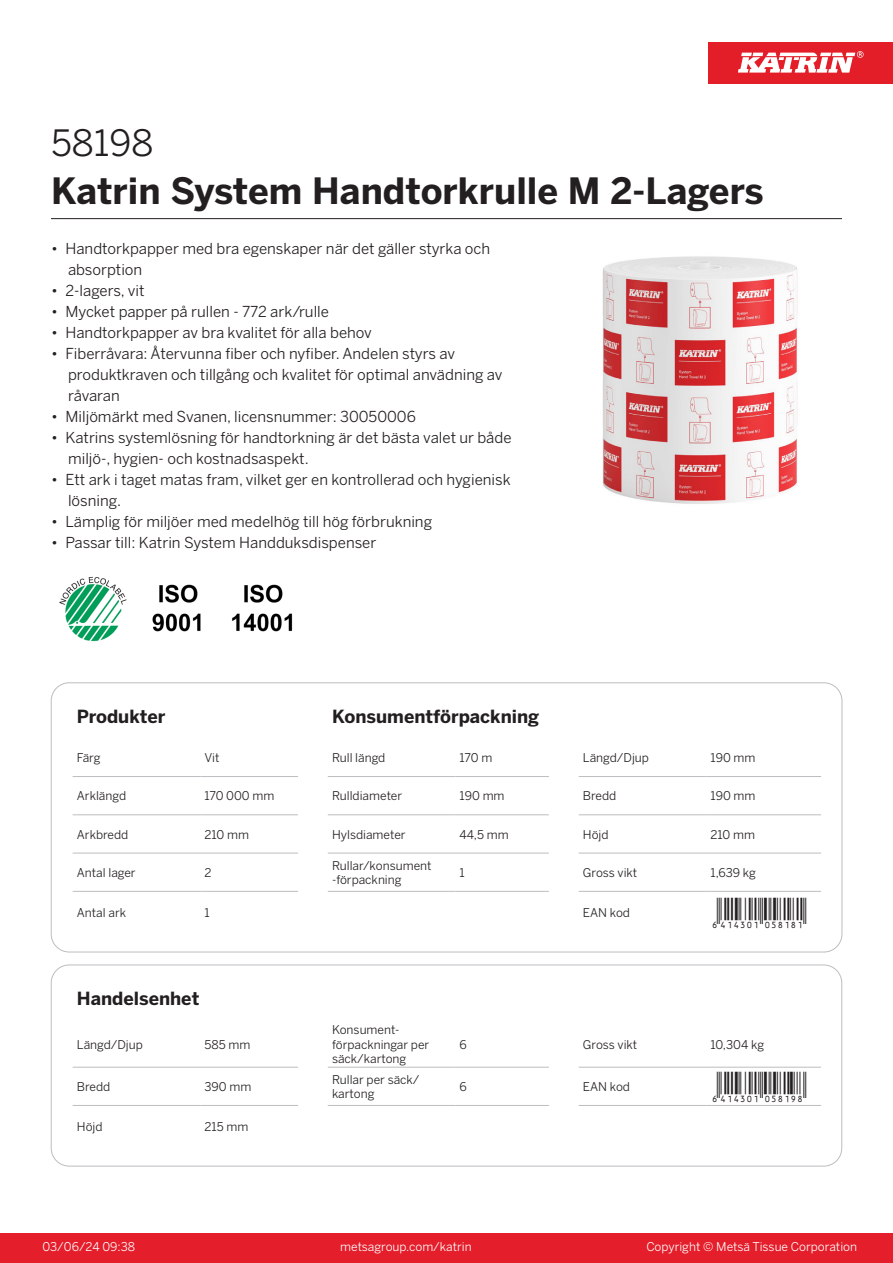
<style>
.page{position:relative;width:893px;height:1263px;background:#fff}
.page>*{position:absolute;margin:0;border:0;box-sizing:border-box;transform-origin:0 0}
.Product_Name{font:700 36px "Benton Sans";color:#231f20}
.External_material_co{font:36px "Benton Sans";color:#231f20}
.T_EAN{font:30px "Viisas EAN Matala";color:#231f20}
.T_TableHeader{font:700 18px "Benton Sans";color:#231f20}
.MarketingBullets{font:15px/21px "Benton Sans";color:#231f20}
.T_TableBody{font:12px/14.4px "Benton Sans";color:#231f20}
.t1{font:12px "Benton Sans";color:#fff}
</style>
<div class="page">
<div style="left:0;top:1233px;width:893px;height:30px;background:#e41e2b"></div>
<div style="left:708px;top:43px;width:185px;height:41px;background:#e31e28"></div>
<svg style="left:738px;top:51px;width:126px;height:22px"></svg>
<hr style="left:73px;top:776px;width:127px;height:1px;background:#bcbdc0">
<hr style="left:200px;top:776px;width:98px;height:1px;background:#bcbdc0">
<hr style="left:328px;top:776px;width:127px;height:1px;background:#bcbdc0">
<hr style="left:455px;top:776px;width:94px;height:1px;background:#bcbdc0">
<hr style="left:579px;top:776px;width:127px;height:1px;background:#bcbdc0">
<hr style="left:706px;top:776px;width:115px;height:1px;background:#bcbdc0">
<hr style="left:73px;top:814px;width:127px;height:1px;background:#bcbdc0">
<hr style="left:200px;top:814px;width:98px;height:1px;background:#bcbdc0">
<hr style="left:328px;top:814px;width:127px;height:1px;background:#bcbdc0">
<hr style="left:455px;top:814px;width:94px;height:1px;background:#bcbdc0">
<hr style="left:579px;top:814px;width:127px;height:1px;background:#bcbdc0">
<hr style="left:706px;top:814px;width:115px;height:1px;background:#bcbdc0">
<hr style="left:73px;top:853px;width:127px;height:1px;background:#bcbdc0">
<hr style="left:200px;top:853px;width:98px;height:1px;background:#bcbdc0">
<hr style="left:328px;top:853px;width:127px;height:1px;background:#bcbdc0">
<hr style="left:455px;top:853px;width:94px;height:1px;background:#bcbdc0">
<hr style="left:579px;top:853px;width:127px;height:1px;background:#bcbdc0">
<hr style="left:706px;top:853px;width:115px;height:1px;background:#bcbdc0">
<hr style="left:73px;top:891px;width:127px;height:1px;background:#bcbdc0">
<hr style="left:200px;top:891px;width:98px;height:1px;background:#bcbdc0">
<hr style="left:328px;top:891px;width:127px;height:1px;background:#bcbdc0">
<hr style="left:455px;top:891px;width:94px;height:1px;background:#bcbdc0">
<hr style="left:579px;top:891px;width:127px;height:1px;background:#bcbdc0">
<hr style="left:706px;top:891px;width:115px;height:1px;background:#bcbdc0">
<hr style="left:73px;top:1067px;width:127px;height:1px;background:#bcbdc0">
<hr style="left:200px;top:1067px;width:98px;height:1px;background:#bcbdc0">
<hr style="left:328px;top:1067px;width:127px;height:1px;background:#bcbdc0">
<hr style="left:455px;top:1067px;width:94px;height:1px;background:#bcbdc0">
<hr style="left:579px;top:1067px;width:127px;height:1px;background:#bcbdc0">
<hr style="left:706px;top:1067px;width:115px;height:1px;background:#bcbdc0">
<hr style="left:73px;top:1105px;width:127px;height:1px;background:#bcbdc0">
<hr style="left:200px;top:1105px;width:98px;height:1px;background:#bcbdc0">
<hr style="left:328px;top:1105px;width:127px;height:1px;background:#bcbdc0">
<hr style="left:455px;top:1105px;width:94px;height:1px;background:#bcbdc0">
<hr style="left:579px;top:1105px;width:127px;height:1px;background:#bcbdc0">
<hr style="left:706px;top:1105px;width:115px;height:1px;background:#bcbdc0">
<div style="left:51px;top:965px;width:791px;height:201px;border:1px solid #bcbdc0;border-radius:18px"></div>
<img style="left:602px;top:256px;width:196px;height:248px">
<img style="left:59px;top:576px;width:68px;height:66px">
<img style="left:152px;top:584px;width:49px;height:48px">
<img style="left:232px;top:584px;width:61px;height:48px">
<hr style="left:51px;top:218px;width:791px;height:1px;background:#231f20">
<p class="External_material_co" style="left:51px;top:121px;width:104px">58198</p>
<p class="Product_Name" style="left:51px;top:168px;width:714px">Katrin System Handtorkrulle M 2-Lagers</p>
<p class="MarketingBullets" style="left:68px;top:238px;width:424px;text-indent:-17px">• Handtorkpapper med bra egenskaper när det gäller styrka och absorption</p>
<p class="MarketingBullets" style="left:51px;top:280px;width:95px">• 2-lagers, vit</p>
<p class="MarketingBullets" style="left:51px;top:301px;width:280px">• Mycket papper på rullen - 772 ark/rulle</p>
<p class="MarketingBullets" style="left:51px;top:322px;width:322px">• Handtorkpapper av bra kvalitet för alla behov</p>
<p class="MarketingBullets" style="left:68px;top:343px;width:436px;text-indent:-17px">• Fiberråvara: Återvunna fiber och nyfiber. Andelen styrs av produktkraven och tillgång och kvalitet för optimal anvädning av råvaran</p>
<p class="MarketingBullets" style="left:51px;top:406px;width:366px">• Miljömärkt med Svanen, licensnummer: 30050006</p>
<p class="MarketingBullets" style="left:68px;top:427px;width:445px;text-indent:-17px">• Katrins systemlösning för handtorkning är det bästa valet ur både miljö-, hygien- och kostnadsaspekt.</p>
<p class="MarketingBullets" style="left:68px;top:469px;width:444px;text-indent:-17px">• Ett ark i taget matas fram, vilket ger en kontrollerad och hygienisk lösning.</p>
<p class="MarketingBullets" style="left:51px;top:511px;width:383px">• Lämplig för miljöer med medelhög till hög förbrukning</p>
<p class="MarketingBullets" style="left:51px;top:532px;width:327px">• Passar till: Katrin System Handduksdispenser</p>
<p class="T_TableHeader" style="left:77px;top:705px;width:90px">Produkter</p>
<p class="T_TableHeader" style="left:332px;top:705px;width:209px">Konsumentförpackning</p>
<p class="T_TableBody" style="left:77px;top:750px;width:25px">Färg</p>
<p class="T_TableBody" style="left:204px;top:750px;width:16px">Vit</p>
<p class="T_TableBody" style="left:332px;top:750px;width:55px">Rull längd</p>
<p class="T_TableBody" style="left:460px;top:750px;width:34px">170 m</p>
<p class="T_TableBody" style="left:583px;top:750px;width:68px">Längd/Djup</p>
<p class="T_TableBody" style="left:710px;top:750px;width:46px">190 mm</p>
<p class="T_TableBody" style="left:77px;top:789px;width:51px">Arklängd</p>
<p class="T_TableBody" style="left:204px;top:789px;width:71px">170 000 mm</p>
<p class="T_TableBody" style="left:332px;top:789px;width:72px">Rulldiameter</p>
<p class="T_TableBody" style="left:460px;top:789px;width:46px">190 mm</p>
<p class="T_TableBody" style="left:583px;top:789px;width:35px">Bredd</p>
<p class="T_TableBody" style="left:710px;top:789px;width:46px">190 mm</p>
<p class="T_TableBody" style="left:77px;top:827px;width:53px">Arkbredd</p>
<p class="T_TableBody" style="left:204px;top:827px;width:46px">210 mm</p>
<p class="T_TableBody" style="left:332px;top:827px;width:75px">Hylsdiameter</p>
<p class="T_TableBody" style="left:460px;top:827px;width:51px">44,5 mm</p>
<p class="T_TableBody" style="left:583px;top:827px;width:27px">Höjd</p>
<p class="T_TableBody" style="left:710px;top:827px;width:46px">210 mm</p>
<p class="T_TableBody" style="left:77px;top:865px;width:60px">Antal lager</p>
<p class="T_TableBody" style="left:204px;top:865px;width:9px">2</p>
<p class="T_TableBody" style="left:332px;top:858px;width:101px">Rullar/konsument</p>
<p class="T_TableBody" style="left:332px;top:872px;width:71px">-förpackning</p>
<p class="T_TableBody" style="left:460px;top:865px;width:7px">1</p>
<p class="T_TableBody" style="left:583px;top:865px;width:56px">Gross vikt</p>
<p class="T_TableBody" style="left:710px;top:865px;width:47px">1,639 kg</p>
<p class="T_TableBody" style="left:77px;top:906px;width:51px">Antal ark</p>
<p class="T_TableBody" style="left:204px;top:906px;width:7px">1</p>
<p class="T_TableBody" style="left:583px;top:906px;width:49px">EAN kod</p>
<p class="T_EAN" style="left:710px;top:897px;width:97px">*6414301058181*</p>
<p class="T_TableHeader" style="left:77px;top:987px;width:124px">Handelsenhet</p>
<p class="T_TableBody" style="left:77px;top:1037px;width:68px">Längd/Djup</p>
<p class="T_TableBody" style="left:204px;top:1037px;width:47px">585 mm</p>
<p class="T_TableBody" style="left:332px;top:1022px;width:99px">Konsument&shy;förpackningar per säck/kartong</p>
<p class="T_TableBody" style="left:460px;top:1037px;width:9px">6</p>
<p class="T_TableBody" style="left:583px;top:1037px;width:56px">Gross vikt</p>
<p class="T_TableBody" style="left:710px;top:1037px;width:55px">10,304 kg</p>
<p class="T_TableBody" style="left:77px;top:1079px;width:35px">Bredd</p>
<p class="T_TableBody" style="left:204px;top:1079px;width:48px">390 mm</p>
<p class="T_TableBody" style="left:332px;top:1072px;width:89px">Rullar per säck/ kartong</p>
<p class="T_TableBody" style="left:460px;top:1079px;width:9px">6</p>
<p class="T_TableBody" style="left:583px;top:1079px;width:49px">EAN kod</p>
<p class="T_EAN" style="left:710px;top:1071px;width:97px">*6414301058198*</p>
<p class="T_TableBody" style="left:77px;top:1120px;width:27px">Höjd</p>
<p class="T_TableBody" style="left:204px;top:1120px;width:45px">215 mm</p>
<p class="t1" style="left:43px;top:1239px;width:94px">03/06/24 09:38</p>
<p class="t1" style="left:340px;top:1239px;width:133px">metsagroup.com/katrin</p>
<p class="t1" style="left:646px;top:1239px;width:212px">Copyright © Metsä Tissue Corporation</p>
</div>
